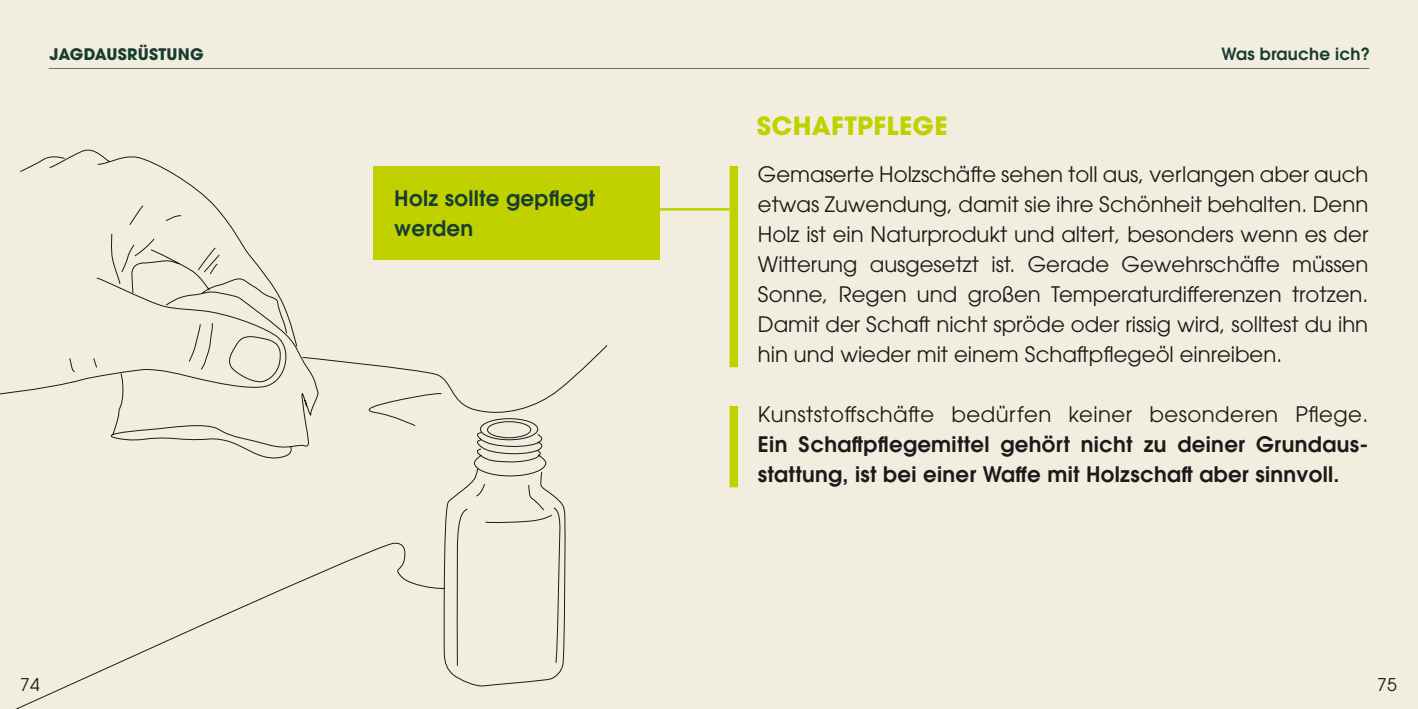
<style>
.page{position:relative;width:1418px;height:709px;background:#fff}
.page>*{position:absolute;margin:0;border:0;box-sizing:border-box;transform-origin:0 0}
.Unterkapitel_Headlin{font:700 25px "ITC Avant Gardefor FRA";letter-spacing:.015em;color:#c1d100}
.Fließtext_mit_Absatz{font:21.25px/30px "ITC Avant Gardefor FRA";color:#1a1a18;text-align:justify}
.Fließtext_mit_Absatz-2{font:600 21.25px/30px "ITC Avant Gardefor FRA";letter-spacing:.015em;color:#1a1a18;text-align:justify}
.Textaushänger{font:600 21.25px/30px "ITC Avant Gardefor FRA";letter-spacing:.015em;color:#173d30}
.t1{font:17.5px "ITC Avant Gardefor FRA";color:#1a1a18}
.t2{font:600 16.75px "ITC Avant Gardefor FRA";letter-spacing:.015em;color:#173d30}
.t3{font:700 15.75px "ITC Avant Gardefor FRA";letter-spacing:.015em;color:#173d30}
.s1{font-weight:400}
</style>
<div class="page">
<div style="left:0;top:0;width:1417px;height:709px;background:#f1eee0"></div>
<hr style="left:49px;top:68px;width:1320px;height:1px;background:#577568">
<div style="left:729px;top:166px;width:9px;height:201px;background:#c1d100"></div>
<div style="left:729px;top:406px;width:9px;height:81px;background:#c1d100"></div>
<div style="left:373px;top:166px;width:286px;height:93px;background:#c1d100"></div>
<hr style="left:657px;top:208px;width:72px;height:2px;background:#c1d100">
<svg style="left:0;top:149px;width:607px;height:560px"></svg>
<p class="t3" style="left:50px;top:44px;width:156px">JAGDAUSRÜSTUNG</p>
<p class="t2" style="left:1221px;top:43px;width:150px">Was brauche ich?</p>
<p class="Textaushänger" style="left:394px;top:182px;width:202px">Holz sollte gepflegt werden</p>
<p class="Unterkapitel_Headlin" style="left:756px;top:109px;width:192px">SCHAFTPFLEGE</p>
<p class="Fließtext_mit_Absatz" style="left:758px;top:159px;width:612px">Gemaserte Holzschäfte sehen toll aus, verlangen aber auch etwas Zuwendung, damit sie ihre Schönheit behalten. Denn Holz ist ein Naturprodukt und altert, besonders wenn es der Witterung ausgesetzt ist. Gerade Gewehrschäfte müssen Sonne, Regen und großen Temperaturdifferenzen trotzen.<br>Damit der Schaft nicht spröde oder rissig wird, solltest du ihn hin und wieder mit einem Schaftpflegeöl einreiben.</p>
<p class="Fließtext_mit_Absatz-2" style="left:758px;top:398px;width:612px"><span class="s1">Kunststoffschäfte bedürfen keiner besonderen Pflege.<br></span>Ein Schaftpflegemittel gehört nicht zu deiner Grundaus&shy;stattung, ist bei einer Waffe mit Holzschaft aber sinnvoll.</p>
<p class="t1" style="left:20px;top:673px;width:21px">74</p>
<p class="t1" style="left:1377px;top:673px;width:21px">75</p>
</div>
